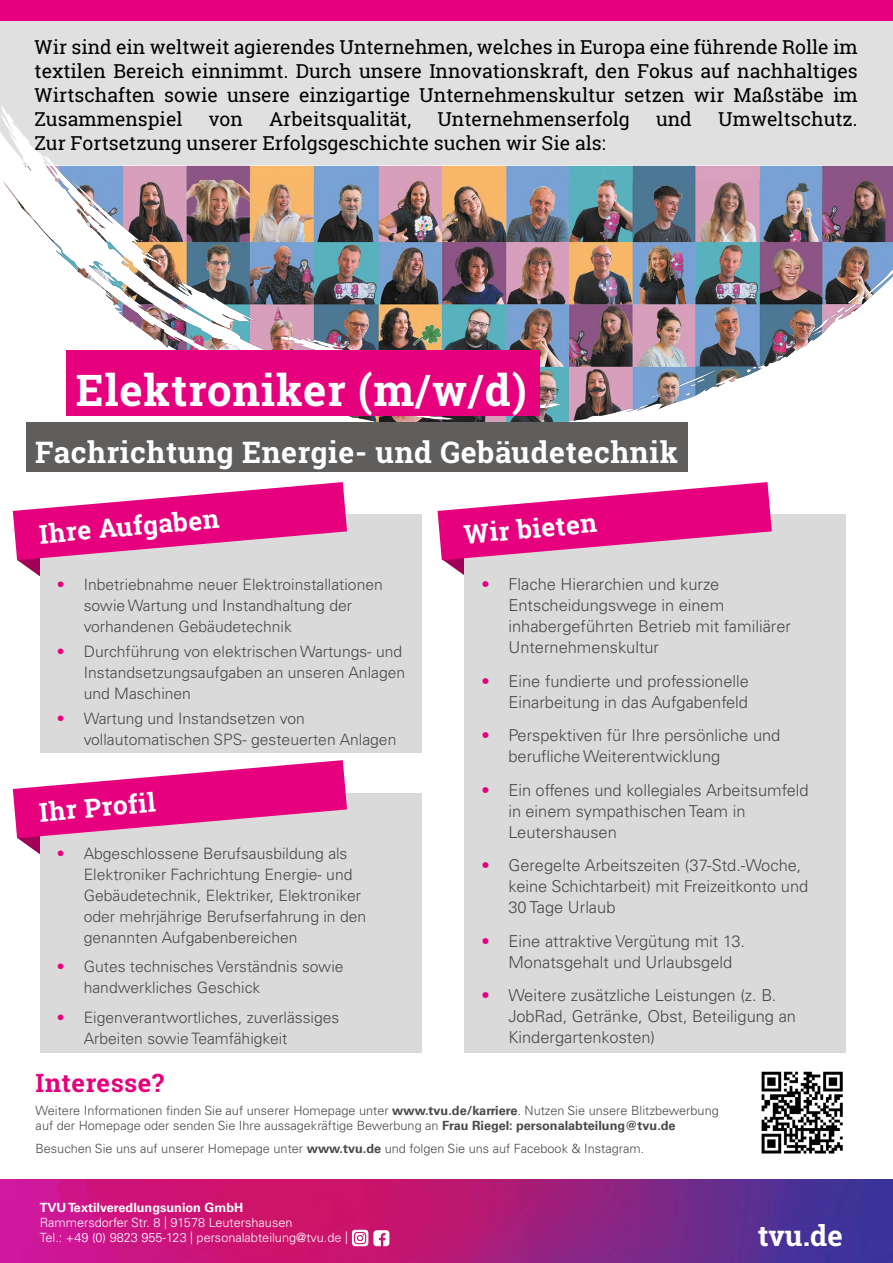
<style>
.page{position:relative;width:893px;height:1263px;background:#fff}
.page>*{position:absolute;margin:0;border:0;box-sizing:border-box;transform-origin:0 0}
.t1{font:700 43.65px "Roboto Slab";letter-spacing:.02em;color:#fff}
.t2{font:700 29.85px "Roboto Slab";letter-spacing:.02em;color:#fff}
.t3{font:700 28.8px "Roboto Slab";color:#fff}
.t4{font:700 26.1px "Roboto Slab";color:#fff}
.t5{font:700 25.35px "Roboto Slab";letter-spacing:.02em;color:#e6007d}
.t6{font:19.5px/23.9px "Roboto Slab";color:#000;text-align:justify}
.t7{font:300 16.5px/21px "Univers LT Pro 45";color:#494948}
.t8{font:300 15.75px/20.9px "Univers LT Pro 45";color:#494948}
.t9{font:300 12.75px/15.3px "Univers LT Pro 45";color:#494948}
.t10{font:300 12.75px/15.5px "Univers LT Pro 45";color:#fff}
.t11{font:700 12.75px "Univers LT Pro 65";color:#fff}
.s1{color:#e6007d}
.s2{font-family:"Univers LT Pro 65";font-weight:700}
</style>
<div class="page">
<div style="left:465px;top:514px;width:381px;height:539px;background:#dadada"></div>
<svg style="left:437px;top:482px;width:335px;height:102px"></svg>
<div style="left:40px;top:514px;width:381px;height:239px;background:#dadada"></div>
<div style="left:40px;top:793px;width:381px;height:260px;background:#dadada"></div>
<img style="left:0;top:1179px;width:893px;height:84px">
<svg style="left:352px;top:1230px;width:37px;height:16px"></svg>
<svg style="left:13px;top:482px;width:334px;height:95px"></svg>
<svg style="left:13px;top:760px;width:334px;height:95px"></svg>
<img style="left:761px;top:1071px;width:82px;height:83px">
<img style="left:3px;top:166px;width:890px;height:265px">
<img style="left:54px;top:166px;width:318px;height:216px">
<div style="left:0;top:20px;width:893px;height:146px;background:#e0e0e0"></div>
<div style="left:0;top:0;width:893px;height:20px;background:#e6007d"></div>
<div style="left:66px;top:350px;width:474px;height:66px;background:#e6007d"></div>
<div style="left:26px;top:422px;width:661px;height:50px;background:#5f5e5d"></div>
<p class="t6" style="left:35px;top:35px;width:825px">Wir sind ein weltweit agierendes Unternehmen, welches in Europa eine führende Rolle im textilen Bereich einnimmt. Durch unsere Innovationskraft, den Fokus auf nachhaltiges Wirtschaften sowie unsere einzigartige Unternehmenskultur setzen wir Maßstäbe im Zusammenspiel</p>
<p class="t6" style="left:209px;top:107px;width:36px">von</p>
<p class="t6" style="left:269px;top:107px;width:144px">Arbeitsqualität,</p>
<p class="t6" style="left:437px;top:107px;width:194px">Unternehmenserfolg</p>
<p class="t6" style="left:656px;top:107px;width:37px">und</p>
<p class="t6" style="left:718px;top:107px;width:141px">Umweltschutz.</p>
<p class="t6" style="left:35px;top:131px;width:573px">Zur Fortsetzung unserer Erfolgsgeschichte suchen wir Sie als:</p>
<h1 class="t1" style="left:76px;top:360px;width:452px">Elektroniker (m/w/d)</h1>
<h2 class="t2" style="left:35px;top:431px;width:644px">Fachrichtung Energie- und Gebäudetechnik</h2>
<h3 class="t4" style="left:38px;top:516px;width:182px;rotate:-5deg">Ihre Aufgaben</h3>
<h3 class="t4" style="left:462px;top:516px;width:135px;rotate:-5deg">Wir bieten</h3>
<p class="t7" style="left:508px;top:573px;width:284px;text-indent:-27px"><span class="s1">•</span> Flache Hierarchien und kurze<br>Entscheidungswege in einem inhabergeführten Betrieb mit familiärer<br>Unternehmenskultur</p>
<p class="t7" style="left:482px;top:670px;width:269px;text-align:right"><span class="s1">•</span> Eine fundierte und professionelle<br>Einarbeitung in das Aufgabenfeld</p>
<p class="t7" style="left:508px;top:724px;width:273px;text-indent:-27px"><span class="s1">•</span> Perspektiven für Ihre persönliche und berufliche Weiterentwicklung</p>
<p class="t7" style="left:508px;top:779px;width:302px;text-indent:-27px"><span class="s1">•</span> Ein offenes und kollegiales Arbeitsumfeld in einem sympathischen Team in<br>Leutershausen</p>
<p class="t7" style="left:508px;top:854px;width:301px;text-indent:-27px"><span class="s1">•</span> Geregelte Arbeitszeiten (37-Std.-Woche, keine Schichtarbeit) mit Freizeitkonto und<br>30 Tage Urlaub</p>
<p class="t7" style="left:508px;top:930px;width:238px;text-indent:-27px"><span class="s1">•</span> Eine attraktive Vergütung mit 13.<br>Monatsgehalt und Urlaubsgeld</p>
<p class="t7" style="left:508px;top:984px;width:289px;text-indent:-27px"><span class="s1">•</span> Weitere zusätzliche Leistungen (z. B.<br>JobRad, Getränke, Obst, Beteiligung an<br>Kindergartenkosten)</p>
<p class="t8" style="left:84px;top:573px;width:301px;text-indent:-27px"><span class="s1">•</span> Inbetriebnahme neuer Elektroinstallationen sowie Wartung und Instandhaltung der vorhandenen Gebäudetechnik</p>
<p class="t8" style="left:84px;top:640px;width:323px;text-indent:-27px"><span class="s1">•</span> Durchführung von elektrischen Wartungs- und<br>Instandsetzungsaufgaben an unseren Anlagen und Maschinen</p>
<p class="t8" style="left:84px;top:707px;width:314px;text-indent:-27px"><span class="s1">•</span> Wartung und Instandsetzen von vollautomatischen SPS- gesteuerten Anlagen</p>
<h3 class="t4" style="left:38px;top:794px;width:118px;rotate:-5deg">Ihr Profil</h3>
<p class="t8" style="left:84px;top:843px;width:284px;text-indent:-27px"><span class="s1">•</span> Abgeschlossene Berufsausbildung als Elektroniker Fachrichtung Energie- und Gebäudetechnik, Elektriker, Elektroniker oder mehrjährige Berufserfahrung in den genannten Aufgabenbereichen</p>
<p class="t8" style="left:84px;top:956px;width:261px;text-indent:-27px"><span class="s1">•</span> Gutes technisches Verständnis sowie handwerkliches Geschick</p>
<p class="t8" style="left:84px;top:1006px;width:257px;text-indent:-27px"><span class="s1">•</span> Eigenverantwortliches, zuverlässiges<br>Arbeiten sowie Teamfähigkeit</p>
<h3 class="t5" style="left:36px;top:1065px;width:130px">Interesse?</h3>
<p class="t9" style="left:36px;top:1102px;width:685px">Weitere Informationen finden Sie auf unserer Homepage unter <span class="s2">www.tvu.de/karriere</span>. Nutzen Sie unsere Blitzbewerbung auf der Homepage oder senden Sie Ihre aussagekräftige Bewerbung an <span class="s2">Frau Riegel: personalabteilung@tvu.de</span></p>
<p class="t9" style="left:36px;top:1141px;width:610px">Besuchen Sie uns auf unserer Homepage unter <span class="s2">www.tvu.de</span> und folgen Sie uns auf Facebook &amp; Instagram.</p>
<p class="t11" style="left:40px;top:1198px;width:205px">TVU Textilveredlungsunion GmbH</p>
<p class="t10" style="left:40px;top:1214px;width:310px">Rammersdorfer Str. 8 | 91578 Leutershausen<br>Tel.: +49 (0) 9823 955-123 | personalabteilung@tvu.de |</p>
<h3 class="t3" style="left:758px;top:1216px;width:86px">tvu.de</h3>
</div>
